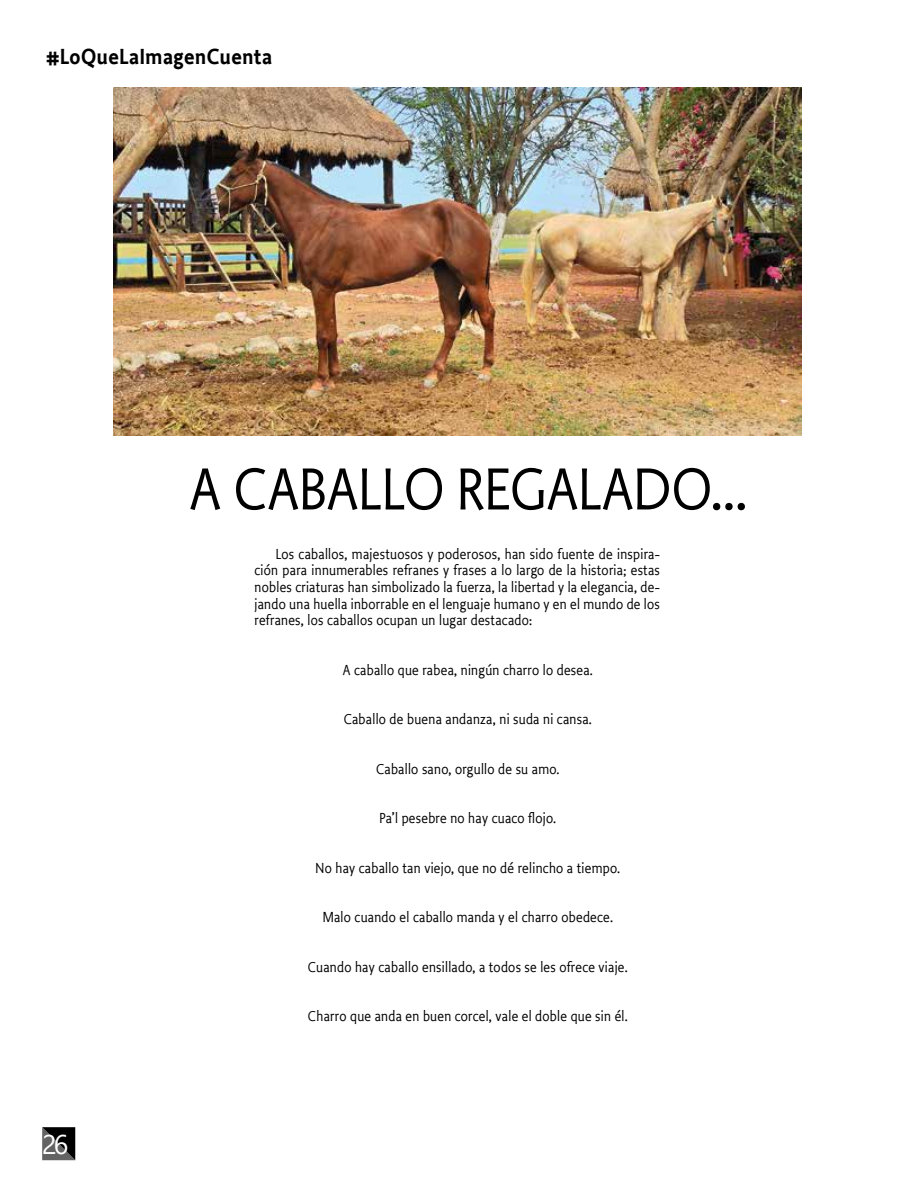
<style>
.page{position:relative;width:915px;height:1191px;background:#fff}
.page>*{position:absolute;margin:0;border:0;box-sizing:border-box;transform-origin:0 0}
.t1{font:61.5px "Productus";color:#000}
.t2{font:27px "Segoe UI";color:#fff}
.t3{font:600 22.5px "Productus";letter-spacing:.025em;color:#000}
.t4{font:15px/16.5px "Productus";letter-spacing:.02em;color:#000;text-align:justify}
</style>
<div class="page">
<img style="left:113px;top:87px;width:688px;height:349px">
<svg style="left:42px;top:1127px;width:33px;height:33px"></svg>
<h3 class="t3" style="left:46px;top:42px;width:227px">#LoQueLaImagenCuenta</h3>
<h1 class="t1" style="left:189px;top:452px;width:559px">A CABALLO REGALADO...</h1>
<h2 class="t2" style="left:42px;top:1118px;width:28px">26</h2>
<p class="t4" style="left:254px;top:546px;width:407px;text-indent:21px">Los caballos, majestuosos y poderosos, han sido fuente de inspira&shy;ción para innumerables refranes y frases a lo largo de la historia; estas nobles criaturas han simbolizado la fuerza, la libertad y la elegancia, de&shy;jando una huella inborrable en el lenguaje humano y en el mundo de los refranes, los caballos ocupan un lugar destacado:</p>
<p class="t4" style="left:342px;top:661px;width:251px">A caballo que rabea, ningún charro lo desea.</p>
<p class="t4" style="left:344px;top:711px;width:249px">Caballo de buena andanza, ni suda ni cansa.</p>
<p class="t4" style="left:376px;top:760px;width:185px">Caballo sano, orgullo de su amo.</p>
<p class="t4" style="left:379px;top:810px;width:178px">Pa’l pesebre no hay cuaco flojo.</p>
<p class="t4" style="left:315px;top:859px;width:306px">No hay caballo tan viejo, que no dé relincho a tiempo.</p>
<p class="t4" style="left:322px;top:909px;width:292px">Malo cuando el caballo manda y el charro obedece.</p>
<p class="t4" style="left:308px;top:958px;width:321px">Cuando hay caballo ensillado, a todos se les ofrece viaje.</p>
<p class="t4" style="left:308px;top:1008px;width:321px">Charro que anda en buen corcel, vale el doble que sin él.</p>
</div>
